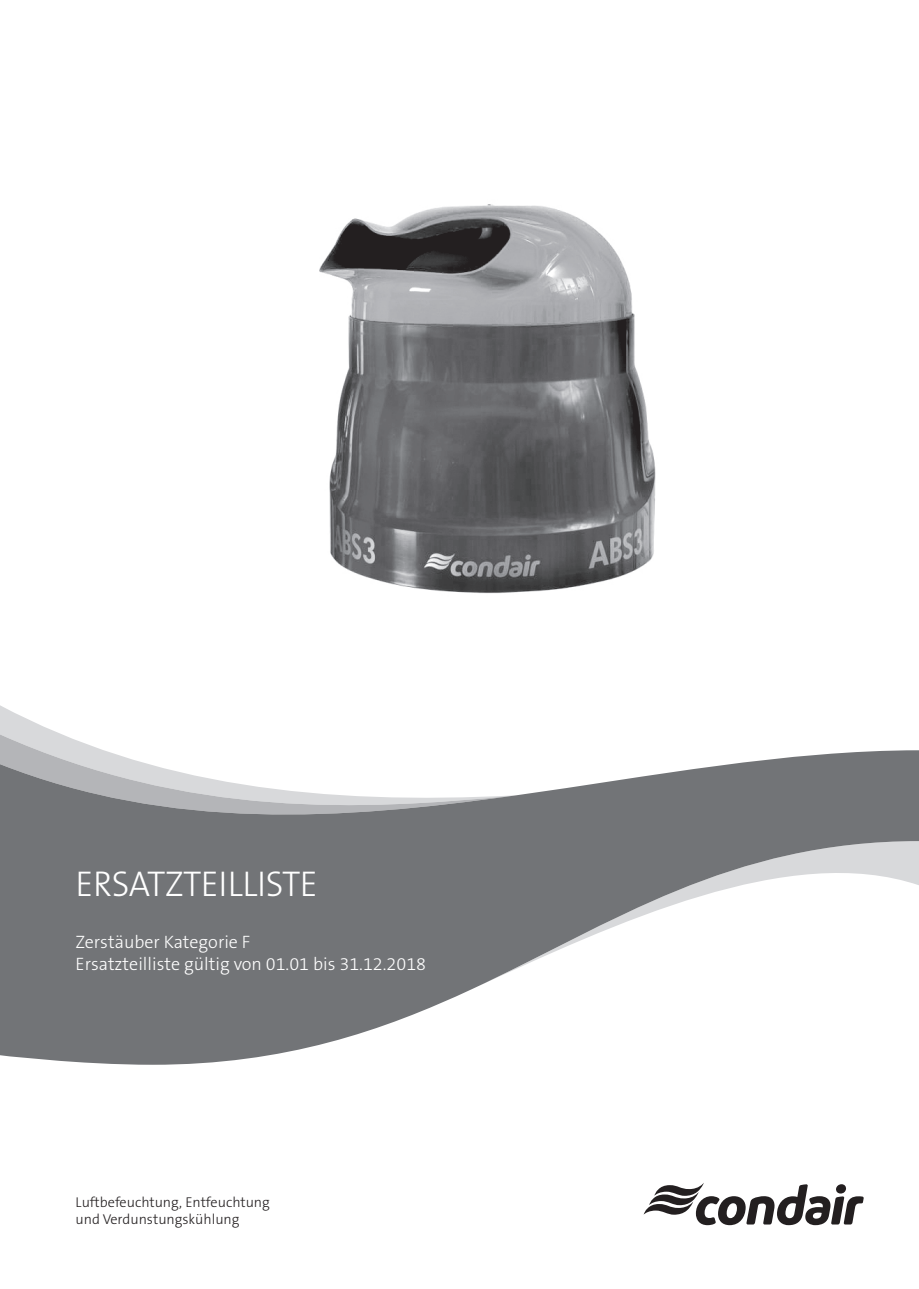
<style>
.page{position:relative;width:919px;height:1289px;background:#fff}
.page>*{position:absolute;margin:0;border:0;box-sizing:border-box;transform-origin:0 0}
.t1{font:300 36px "The Sans B3";letter-spacing:-.015em;color:#fff}
._05_Running_text___9{font:300 18px "The Sans B3";color:#fff}
._05_Running_text___9-2{font:300 14.25px "The Sans B3";color:#231f20}
</style>
<div class="page">
<svg style="left:0;top:705px;width:61px;height:29px"></svg>
<svg style="left:0;top:734px;width:102px;height:16px;fill:#d8d9db"></svg>
<svg style="left:0;top:750px;width:918px;height:314px;fill:#727477"></svg>
<svg style="left:643px;top:1183px;width:220px;height:42px"></svg>
<img style="left:319px;top:204px;width:337px;height:390px">
<p class="t1" style="left:76px;top:864px;width:243px">ERSATZTEILLISTE</p>
<p class="_05_Running_text___9" style="left:76px;top:932px;width:176px">Zerstäuber Kategorie F</p>
<p class="_05_Running_text___9" style="left:76px;top:954px;width:352px">Ersatzteilliste gültig von 01.01 bis 31.12.2018</p>
<p class="_05_Running_text___9-2" style="left:76px;top:1194px;width:196px">Luftbefeuchtung, Entfeuchtung</p>
<p class="_05_Running_text___9-2" style="left:76px;top:1211px;width:165px">und Verdunstungskühlung</p>
</div>
